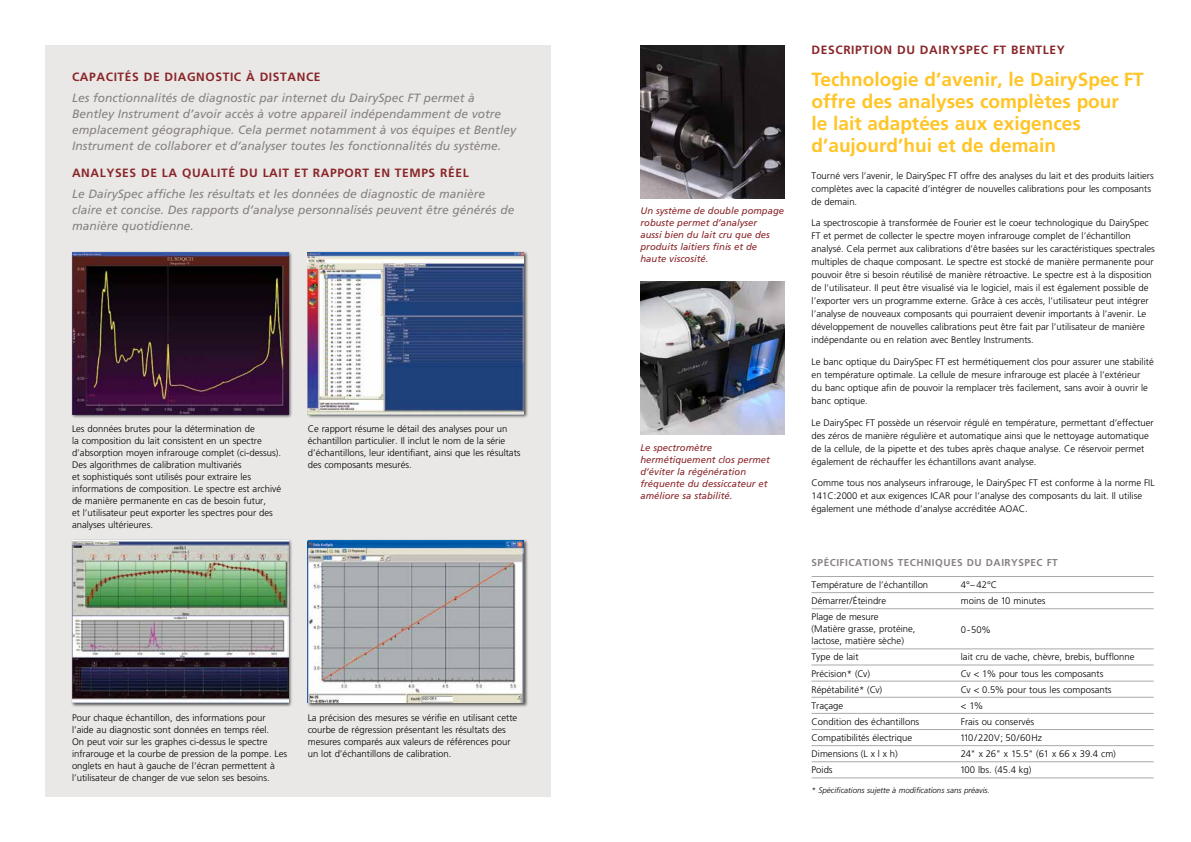
<style>
.page{position:relative;width:1191px;height:842px;background:#fff}
.page>*{position:absolute;margin:0;border:0;box-sizing:border-box;transform-origin:0 0}
.t1{font:700 19px/22px "Frutiger LT Std";color:#ffc425}
.t2{font:italic 12px/16px "Frutiger LT Std";color:#888281}
.t3{font:700 12px "Frutiger LT Std";letter-spacing:.05em;color:#8a2529}
.t4{font:700 10px "Frutiger LT Std";letter-spacing:.05em;color:#888281}
.t5{font:300 9.5px/12px "Frutiger LT Std";color:#000}
.t6{font:italic 9.5px/12px "Frutiger LT Std";color:#8a2529}
.t7{font:300 9.5px "Frutiger LT Std";letter-spacing:-.025em;color:#000}
.t8{font:italic 300 8px "Frutiger LT Std";color:#000}
</style>
<div class="page">
<div style="left:45px;top:45px;width:505px;height:752px;background:#e9e8e6"></div>
<div style="left:71px;top:251px;width:222px;height:168px;background:#000;opacity:.65"></div>
<img style="left:72px;top:252px;width:216px;height:162px">
<div style="left:306px;top:251px;width:222px;height:168px;background:#000;opacity:.65"></div>
<img style="left:308px;top:252px;width:216px;height:162px">
<div style="left:71px;top:539px;width:222px;height:168px;background:#000;opacity:.65"></div>
<img style="left:72px;top:541px;width:216px;height:161px">
<div style="left:306px;top:539px;width:222px;height:168px;background:#000;opacity:.65"></div>
<img style="left:308px;top:541px;width:216px;height:161px">
<img style="left:640px;top:45px;width:144px;height:153px">
<img style="left:640px;top:282px;width:144px;height:153px">
<hr style="left:811px;top:576px;width:149px;height:1px;background:#a7a9ac">
<hr style="left:960px;top:576px;width:193px;height:1px;background:#a7a9ac">
<hr style="left:811px;top:592px;width:149px;height:1px;background:#a7a9ac">
<hr style="left:960px;top:592px;width:193px;height:1px;background:#a7a9ac">
<hr style="left:811px;top:608px;width:149px;height:1px;background:#a7a9ac">
<hr style="left:960px;top:608px;width:193px;height:1px;background:#a7a9ac">
<hr style="left:811px;top:649px;width:149px;height:1px;background:#a7a9ac">
<hr style="left:960px;top:649px;width:193px;height:1px;background:#a7a9ac">
<hr style="left:811px;top:665px;width:149px;height:1px;background:#a7a9ac">
<hr style="left:960px;top:665px;width:193px;height:1px;background:#a7a9ac">
<hr style="left:811px;top:681px;width:149px;height:1px;background:#a7a9ac">
<hr style="left:960px;top:681px;width:193px;height:1px;background:#a7a9ac">
<hr style="left:811px;top:697px;width:149px;height:1px;background:#a7a9ac">
<hr style="left:960px;top:697px;width:193px;height:1px;background:#a7a9ac">
<hr style="left:811px;top:713px;width:149px;height:1px;background:#a7a9ac">
<hr style="left:960px;top:713px;width:193px;height:1px;background:#a7a9ac">
<hr style="left:811px;top:729px;width:149px;height:1px;background:#a7a9ac">
<hr style="left:960px;top:729px;width:193px;height:1px;background:#a7a9ac">
<hr style="left:811px;top:745px;width:149px;height:1px;background:#a7a9ac">
<hr style="left:960px;top:745px;width:193px;height:1px;background:#a7a9ac">
<hr style="left:811px;top:761px;width:149px;height:1px;background:#a7a9ac">
<hr style="left:960px;top:761px;width:193px;height:1px;background:#a7a9ac">
<hr style="left:811px;top:778px;width:149px;height:1px;background:#a7a9ac">
<hr style="left:960px;top:778px;width:193px;height:1px;background:#a7a9ac">
<p class="t3" style="left:72px;top:70px;width:250px">CAPACITÉS DE DIAGNOSTIC À DISTANCE</p>
<p class="t2" style="left:72px;top:89px;width:445px">Les fonctionnalités de diagnostic par internet du DairySpec FT permet à Bentley Instrument d’avoir accès à votre appareil indépendamment de votre emplacement géographique. Cela permet notamment à vos équipes et Bentley Instrument de collaborer et d’analyser toutes les fonctionnalités du système.</p>
<p class="t3" style="left:72px;top:166px;width:398px">ANALYSES DE LA QUALITÉ DU LAIT ET RAPPORT EN TEMPS RÉEL</p>
<p class="t2" style="left:72px;top:186px;width:444px">Le DairySpec affiche les résultats et les données de diagnostic de manière claire et concise. Des rapports d’analyse personnalisés peuvent être générés de manière quotidienne.</p>
<p class="t5" style="left:72px;top:422px;width:211px">Les données brutes pour la détermination de<br>la composition du lait consistent en un spectre d’absorption moyen infrarouge complet (ci-dessus).<br>Des algorithmes de calibration multivariés<br>et sophistiqués sont utilisés pour extraire les informations de composition. Le spectre est archivé de manière permanente en cas de besoin futur,<br>et l’utilisateur peut exporter les spectres pour des analyses ultérieures.</p>
<p class="t5" style="left:308px;top:422px;width:214px">Ce rapport résume le détail des analyses pour un échantillon particulier. Il inclut le nom de la série d’échantillons, leur identifiant, ainsi que les résultats des composants mesurés.</p>
<p class="t5" style="left:72px;top:711px;width:217px">Pour chaque échantillon, des informations pour l’aide au diagnostic sont données en temps réel.<br>On peut voir sur les graphes ci-dessus le spectre infrarouge et la courbe de pression de la pompe. Les onglets en haut à gauche de l’écran permettent à l’utilisateur de changer de vue selon ses besoins.</p>
<p class="t5" style="left:308px;top:711px;width:211px">La précision des mesures se vérifie en utilisant cette courbe de régression présentant les résultats des mesures comparés aux valeurs de références pour un lot d’échantillons de calibration.</p>
<p class="t6" style="left:640px;top:205px;width:145px">Un système de double pompage robuste permet d’analyser<br>aussi bien du lait cru que des produits laitiers finis et de haute viscosité.</p>
<p class="t6" style="left:640px;top:441px;width:131px">Le spectromètre hermétiquement clos permet d’éviter la régénération fréquente du dessiccateur et améliore sa stabilité.</p>
<p class="t3" style="left:811px;top:43px;width:254px">DESCRIPTION DU DAIRYSPEC FT BENTLEY</p>
<h1 class="t1" style="left:811px;top:69px;width:334px">Technologie d’avenir, le DairySpec FT offre des analyses complètes pour<br>le lait adaptées aux exigences d’aujourd’hui et de demain</h1>
<p class="t5" style="left:811px;top:169px;width:344px;line-height:13px">Tourné vers l’avenir, le DairySpec FT offre des analyses du lait et des produits laitiers complètes avec la capacité d’intégrer de nouvelles calibrations pour les composants de demain.</p>
<p class="t5" style="left:811px;top:217px;width:345px;line-height:13px">La spectroscopie à transformée de Fourier est le coeur technologique du DairySpec FT et permet de collecter le spectre moyen infrarouge complet de l’échantillon analysé. Cela permet aux calibrations d’être basées sur les caractéristiques spectrales multiples de chaque composant. Le spectre est stocké de manière permanente pour pouvoir être si besoin réutilisé de manière rétroactive. Le spectre est à la disposition de l’utilisateur. Il peut être visualisé via le logiciel, mais il est également possible de l’exporter vers un programme externe. Grâce à ces accès, l’utilisateur peut intégrer l’analyse de nouveaux composants qui pourraient devenir importants à l’avenir. Le développement de nouvelles calibrations peut être fait par l’utilisateur de manière indépendante ou en relation avec Bentley Instruments.</p>
<p class="t5" style="left:811px;top:355px;width:344px;line-height:13px">Le banc optique du DairySpec FT est hermétiquement clos pour assurer une stabilité en température optimale. La cellule de mesure infrarouge est placée à l’extérieur<br>du banc optique afin de pouvoir la remplacer très facilement, sans avoir à ouvrir le banc optique.</p>
<p class="t5" style="left:811px;top:416px;width:344px;line-height:13px">Le DairySpec FT possède un réservoir régulé en température, permettant d’effectuer des zéros de manière régulière et automatique ainsi que le nettoyage automatique de la cellule, de la pipette et des tubes après chaque analyse. Ce réservoir permet également de réchauffer les échantillons avant analyse.</p>
<p class="t5" style="left:811px;top:477px;width:344px;line-height:13px">Comme tous nos analyseurs infrarouge, le DairySpec FT est conforme à la norme FIL<br>141C:2000 et aux exigences ICAR pour l’analyse des composants du lait. Il utilise également une méthode d’analyse accréditée AOAC.</p>
<p class="t4" style="left:811px;top:557px;width:25px">SpÉcifications</p>
<p class="t4" style="left:897px;top:557px;width:8px">techni</p>
<p class="t4" style="left:935px;top:557px;width:16px">ques</p>
<p class="t4" style="left:967px;top:557px;width:65px">du DairySpec</p>
<p class="t4" style="left:1046px;top:557px;width:13px">FT</p>
<p class="t5" style="left:811px;top:579px;width:118px">Température de l’échantillon</p>
<p class="t5" style="left:960px;top:579px;width:38px">4°– 42°C</p>
<p class="t5" style="left:811px;top:595px;width:76px">Démarrer/Éteindre</p>
<p class="t5" style="left:960px;top:595px;width:86px">moins de 10 minutes</p>
<p class="t5" style="left:811px;top:611px;width:105px">Plage de mesure<br>(Matière grasse, protéine, lactose, matière sèche)</p>
<p class="t5" style="left:960px;top:624px;width:32px">0-50%</p>
<p class="t5" style="left:811px;top:651px;width:48px">Type de lait</p>
<p class="t5" style="left:960px;top:651px;width:175px">lait cru de vache, chèvre, brebis, bufflonne</p>
<p class="t5" style="left:811px;top:667px;width:60px">Précision* (Cv)</p>
<p class="t5" style="left:960px;top:667px;width:144px">Cv &lt; 1% pour tous les composants</p>
<p class="t5" style="left:811px;top:684px;width:72px">Répétabilité* (Cv)</p>
<p class="t5" style="left:960px;top:684px;width:152px">Cv &lt; 0.5% pour tous les composants</p>
<p class="t5" style="left:811px;top:700px;width:33px">Traçage</p>
<p class="t5" style="left:960px;top:700px;width:24px">&lt; 1%</p>
<p class="t5" style="left:811px;top:716px;width:109px">Condition des échantillons</p>
<p class="t5" style="left:960px;top:716px;width:75px">Frais ou conservés</p>
<p class="t5" style="left:811px;top:732px;width:102px">Compatibilités électrique</p>
<p class="t5" style="left:960px;top:732px;width:83px">110/220V; 50/60Hz</p>
<p class="t5" style="left:811px;top:748px;width:88px">Dimensions (L x l x h)</p>
<p class="t7" style="left:960px;top:748px;width:157px">24" x 26" x 15.5" (61 x 66 x 39.4 cm)</p>
<p class="t5" style="left:811px;top:764px;width:23px">Poids</p>
<p class="t5" style="left:960px;top:764px;width:73px">100 lbs. (45.4 kg)</p>
<p class="t8" style="left:811px;top:785px;width:180px">* Spécifications sujette à modifications sans préavis.</p>
</div>
